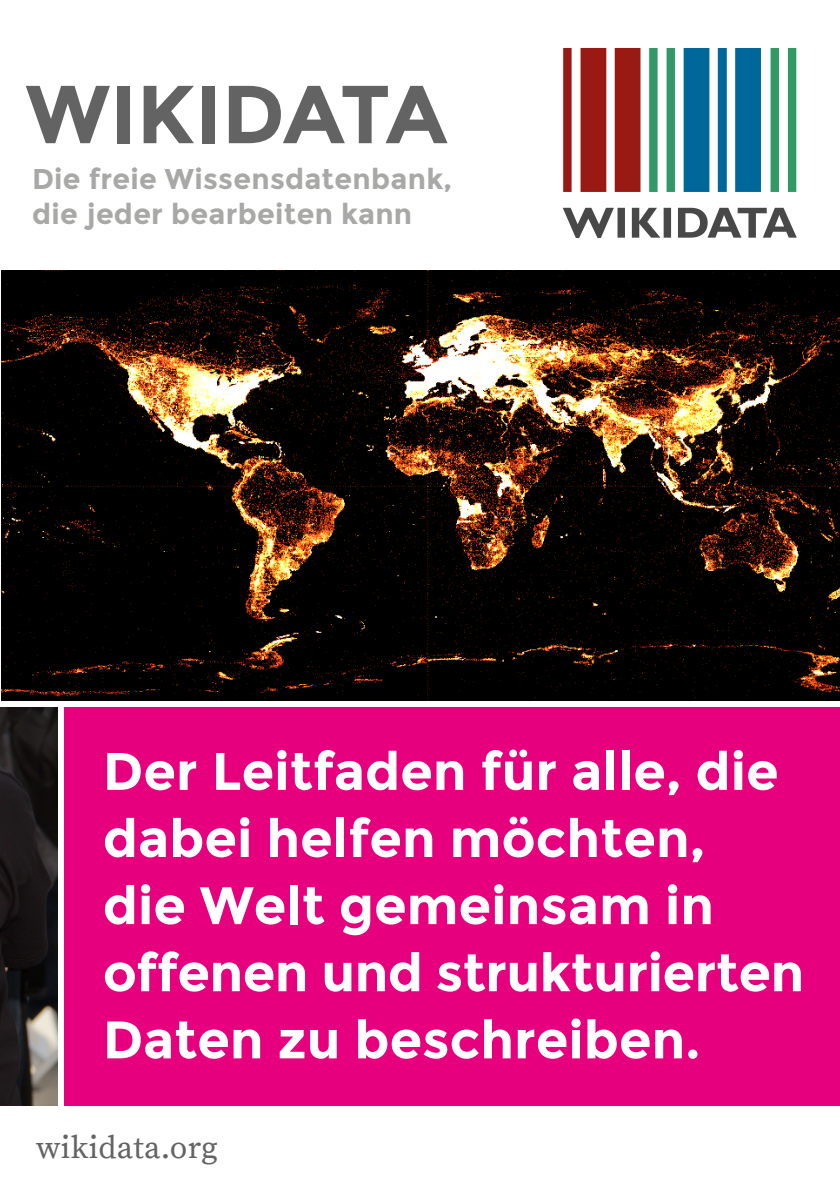
<style>
.page{position:relative;width:840px;height:1191px;background:#fff}
.page>*{position:absolute;margin:0;border:0;box-sizing:border-box;transform-origin:0 0}
.t1{font:700 82px "Montserrat";color:#646363}
.t2{font:700 52.8px/67px "Montserrat";color:#fff}
.t3{font:32px "Source Serif Pro";letter-spacing:.01em;color:#646363}
.t4{font:700 28.6px "Montserrat";letter-spacing:.01em;color:#a8a8a7}
</style>
<div class="page">
<img style="left:0;top:707px;width:58px;height:399px">
<div style="left:60px;top:704px;width:779px;height:402px;background:#e6007d"></div>
<div style="left:58px;top:700px;width:5px;height:409px;background:#fff"></div>
<svg style="left:563px;top:48px;width:77px;height:144px"></svg>
<svg style="left:649px;top:48px;width:146px;height:144px"></svg>
<svg style="left:563px;top:208px;width:233px;height:30px"></svg>
<img style="left:1px;top:270px;width:838px;height:430px">
<div style="left:0;top:700px;width:839px;height:6px;background:#fff"></div>
<p class="t1" style="left:26px;top:65px;width:422px">WIKIDATA</p>
<p class="t4" style="left:32px;top:162px;width:421px">Die freie Wissensdatenbank,</p>
<p class="t4" style="left:32px;top:196px;width:381px">die jeder bearbeiten kann</p>
<p class="t2" style="left:103px;top:738px;width:677px">Der Leitfaden für alle, die dabei helfen möchten,</p>
<p class="t2" style="left:103px;top:872px;width:612px">die Welt gemeinsam in</p>
<p class="t2" style="left:103px;top:939px;width:702px">offenen und strukturierten<br>Daten zu beschreiben.</p>
<p class="t3" style="left:36px;top:1128px;width:183px">wikidata.org</p>
</div>
